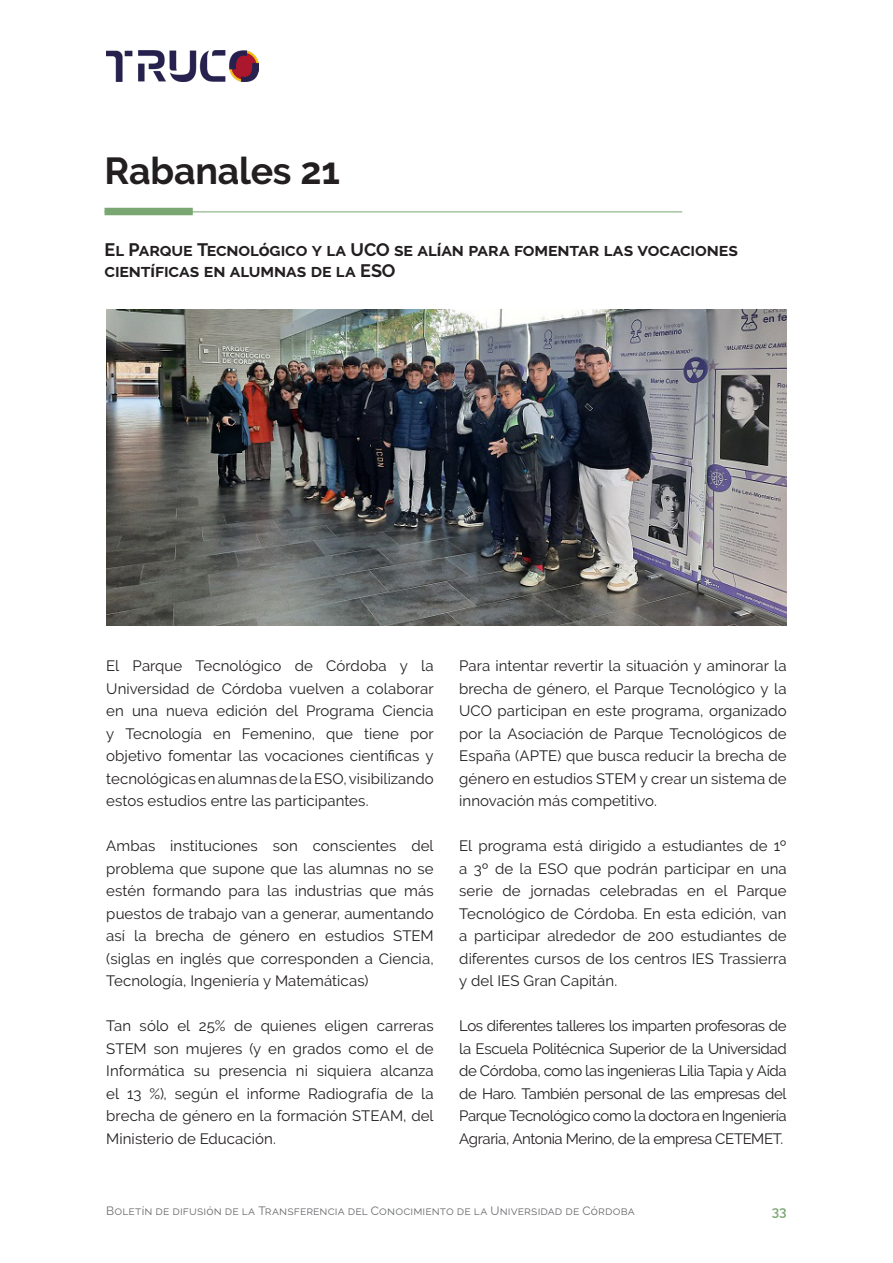
<style>
.page{position:relative;width:893px;height:1263px;background:#fff}
.page>*{position:absolute;margin:0;border:0;box-sizing:border-box;transform-origin:0 0}
.Title_1_-_25pts{font:700 37.5px "Raleway";letter-spacing:-.005em;color:#231f20}
.SubTitle_1{font:700 18px/21.6px "Raleway";color:#231f20}
.Estilo_de_párrafo_2{font:15px/22.5px "Raleway";letter-spacing:.005em;color:#231f20;text-align:justify}
.t1{font:600 13.5px "Raleway";color:#79a671}
.t2{font:12px "Raleway";letter-spacing:.01em;color:#6c6d70}
</style>
<div class="page">
<img style="left:106px;top:51px;width:153px;height:30px">
<img style="left:106px;top:309px;width:681px;height:316px">
<hr style="left:105px;top:211px;width:577px;height:1px;background:#79a671">
<div style="left:105px;top:208px;width:88px;height:7px;background:#79a671"></div>
<p class="Title_1_-_25pts" style="left:105px;top:150px;width:237px">Rabanales 21</p>
<p class="SubTitle_1" style="left:105px;top:239px;width:635px">El Parque Tecnológico y la UCO se alían para fomentar las vocaciones científicas en alumnas de la ESO</p>
<p class="Estilo_de_párrafo_2" style="left:106px;top:655px;width:329px">El Parque Tecnológico de Córdoba y la Universidad de Córdoba vuelven a colaborar en una nueva edición del Programa Ciencia y Tecnología en Femenino, que tiene por objetivo fomentar las vocaciones científicas y tecnológicas en alumnas de la ESO, visibilizando estos estudios entre las participantes.</p>
<p class="Estilo_de_párrafo_2" style="left:106px;top:835px;width:329px">Ambas instituciones son conscientes del problema que supone que las alumnas no se estén formando para las industrias que más puestos de trabajo van a generar, aumentando así la brecha de género en estudios STEM (siglas en inglés que corresponden a Ciencia, Tecnología, Ingeniería y Matemáticas)</p>
<p class="Estilo_de_párrafo_2" style="left:106px;top:1015px;width:329px">Tan sólo el 25% de quienes eligen carreras STEM son mujeres (y en grados como el de Informática su presencia ni siquiera alcanza el 13 %), según el informe Radiografía de la brecha de género en la formación STEAM, del Ministerio de Educación.</p>
<p class="Estilo_de_párrafo_2" style="left:459px;top:655px;width:329px">Para intentar revertir la situación y aminorar la brecha de género, el Parque Tecnológico y la UCO participan en este programa, organizado por la Asociación de Parque Tecnológicos de España (APTE) que busca reducir la brecha de género en estudios STEM y crear un sistema de innovación más competitivo.</p>
<p class="Estilo_de_párrafo_2" style="left:459px;top:835px;width:329px">El programa está dirigido a estudiantes de 1º a 3º de la ESO que podrán participar en una serie de jornadas celebradas en el Parque Tecnológico de Córdoba. En esta edición, van a participar alrededor de 200 estudiantes de diferentes cursos de los centros IES Trassierra y del IES Gran Capitán.</p>
<p class="Estilo_de_párrafo_2" style="left:459px;top:1015px;width:329px">Los diferentes talleres los imparten profesoras de la Escuela Politécnica Superior de la Universidad de Córdoba, como las ingenieras Lilia Tapia y Aída de Haro. También personal de las empresas del Parque Tecnológico como la doctora en Ingeniería Agraria, Antonia Merino, de la empresa CETEMET.</p>
<p class="t2" style="left:106px;top:1204px;width:530px">Boletín de difusión de la Transferencia del Conocimiento de la Universidad de Córdoba</p>
<p class="t1" style="left:772px;top:1204px;width:16px">33</p>
</div>
